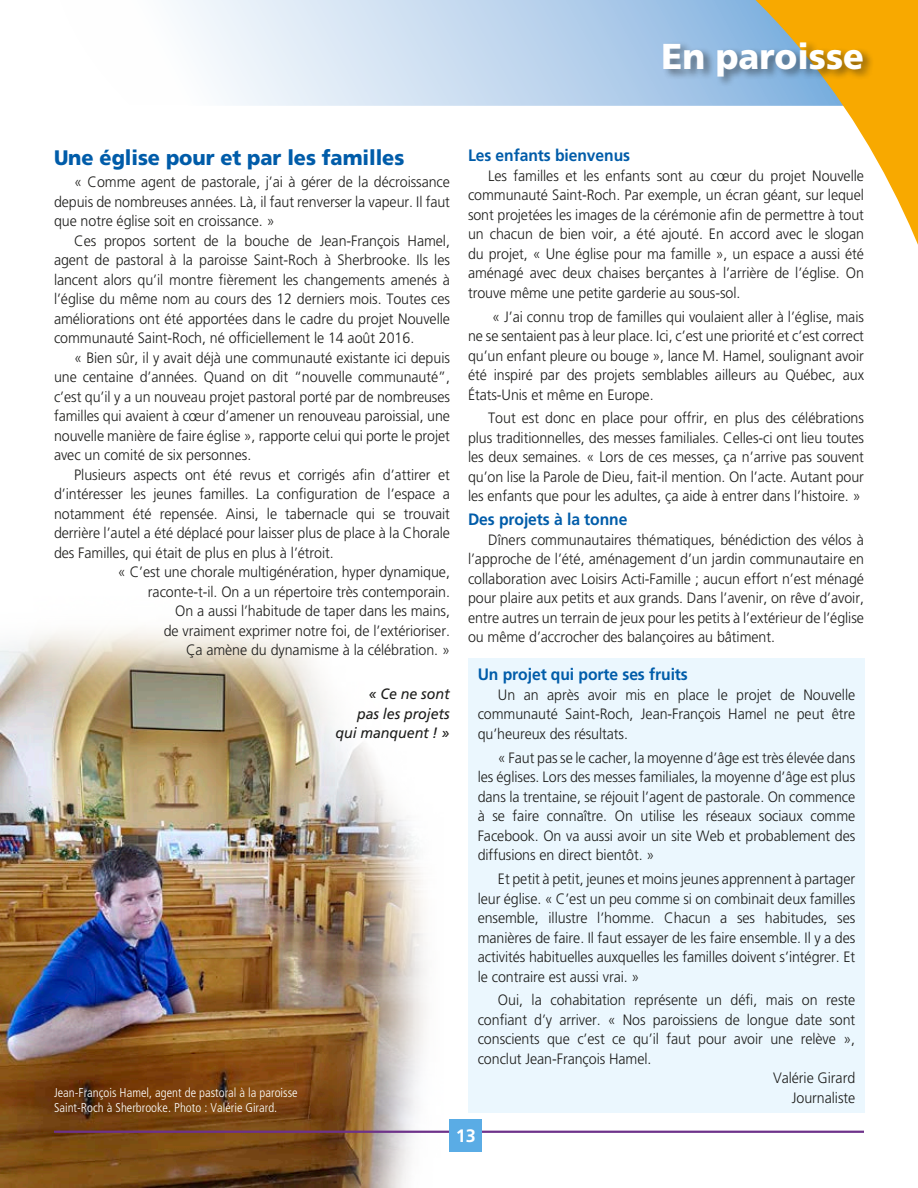
<style>
.page{position:relative;width:918px;height:1188px;background:#fff}
.page>*{position:absolute;margin:0;border:0;box-sizing:border-box;transform-origin:0 0}
.t1{font:900 36px "Frutiger";color:#fff;scale:.95 1}
.t2{font:900 21px "Frutiger";letter-spacing:-.005em;color:#005ca9;scale:.95 1}
.t3{font:700 18px "Frutiger";color:#fff}
.t4{font:700 16.5px "Frutiger";letter-spacing:-.005em;color:#005ca9;scale:.95 1}
.t5{font:300 15px/19.5px "Frutiger";letter-spacing:-.005em;color:#1d1d1b;text-align:justify;scale:.95 1}
.t6{font:italic 15px/19.5px "Frutiger";letter-spacing:-.005em;color:#1d1d1b;text-align:right;scale:.95 1}
.t7{font:300 condensed 12.75px/15.3px "Frutiger";color:#fff}
</style>
<div class="page">
<svg style="left:176px;top:0;width:440px;height:106px;background:#d4e3f3"></svg>
<svg style="left:616px;top:0;width:302px;height:245px"></svg>
<img style="left:0;top:629px;width:443px;height:559px">
<div style="left:468px;top:658px;width:397px;height:455px;background:#ebf7fe"></div>
<div style="left:662px;top:40px;width:213px;height:48px;background:#1d1d1b;opacity:.5"></div>
<hr style="left:54px;top:1131px;width:810px;height:2px;background:#6e328a">
<div style="left:450px;top:1119px;width:32px;height:32px;background:#5aace5"></div>
<h1 class="t1" style="left:662px;top:34px;width:215px">En paroisse</h1>
<h2 class="t2" style="left:54px;top:145px;width:370px">Une église pour et par les familles</h2>
<p class="t5" style="left:54px;top:172px;width:418px;text-indent:20px">« Comme agent de pastorale, j’ai à gérer de la décroissance depuis de nombreuses années. Là, il faut renverser la vapeur. Il faut que notre église soit en croissance. »</p>
<p class="t5" style="left:54px;top:231px;width:418px;text-indent:20px">Ces propos sortent de la bouche de Jean-François Hamel, agent de pastoral à la paroisse Saint-Roch à Sherbrooke. Ils les lancent alors qu’il montre fièrement les changements amenés à l’église du même nom au cours des 12 derniers mois. Toutes ces améliorations ont été apportées dans le cadre du projet Nouvelle communauté Saint-Roch, né officiellement le 14 août 2016.</p>
<p class="t5" style="left:54px;top:348px;width:418px;text-indent:20px">« Bien sûr, il y avait déjà une communauté existante ici depuis une centaine d’années. Quand on dit “nouvelle communauté”, c’est qu’il y a un nouveau projet pastoral porté par de nombreuses familles qui avaient à cœur d’amener un renouveau paroissial, une nouvelle manière de faire église », rapporte celui qui porte le projet avec un comité de six personnes.</p>
<p class="t5" style="left:74px;top:465px;width:397px">Plusieurs aspects ont été revus et corrigés afin d’attirer et</p>
<p class="t5" style="left:54px;top:484px;width:418px">d’intéresser les jeunes familles. La configuration de l’espace a</p>
<p class="t5" style="left:54px;top:504px;width:418px">notamment été repensée. Ainsi, le tabernacle qui se trouvait</p>
<p class="t5" style="left:54px;top:523px;width:418px">derrière l’autel a été déplacé pour laisser plus de place à la Chorale</p>
<p class="t5" style="left:54px;top:543px;width:296px">des Familles, qui était de plus en plus à l’étroit.</p>
<p class="t5" style="left:118px;top:562px;width:351px">« C’est une chorale multigénération, hyper dynamique,</p>
<p class="t5" style="left:148px;top:582px;width:319px">raconte-t-il. On a un répertoire très contemporain.</p>
<p class="t5" style="left:175px;top:601px;width:291px">On a aussi l’habitude de taper dans les mains,</p>
<p class="t5" style="left:164px;top:621px;width:303px">de vraiment exprimer notre foi, de l’extérioriser.</p>
<p class="t5" style="left:186px;top:640px;width:279px">Ça amène du dynamisme à la célébration. »</p>
<p class="t6" style="left:335px;top:684px;width:122px">« Ce ne sont<br>pas les projets qui manquent ! »</p>
<p class="t7" style="left:54px;top:1085px;width:245px">Jean-François Hamel, agent de pastoral à la paroisse<br>Saint-Roch à Sherbrooke. Photo : Valérie Girard.</p>
<p class="t4" style="left:468px;top:146px;width:172px">Les enfants bienvenus</p>
<p class="t5" style="left:468px;top:166px;width:418px;text-indent:20px">Les familles et les enfants sont au cœur du projet Nouvelle communauté Saint-Roch. Par exemple, un écran géant, sur lequel sont projetées les images de la cérémonie afin de permettre à tout un chacun de bien voir, a été ajouté. En accord avec le slogan du projet, « Une église pour ma famille », un espace a aussi été aménagé avec deux chaises berçantes à l’arrière de l’église. On trouve même une petite garderie au sous-sol.</p>
<p class="t5" style="left:468px;top:307px;width:418px;text-indent:24px">« J’ai connu trop de familles qui voulaient aller à l’église, mais ne se sentaient pas à leur place. Ici, c’est une priorité et c’est correct qu’un enfant pleure ou bouge », lance M. Hamel, soulignant avoir été inspiré par des projets semblables ailleurs au Québec, aux États-Unis et même en Europe.</p>
<p class="t5" style="left:468px;top:409px;width:418px;text-indent:20px">Tout est donc en place pour offrir, en plus des célébrations plus traditionnelles, des messes familiales. Celles-ci ont lieu toutes les deux semaines. « Lors de ces messes, ça n’arrive pas souvent qu’on lise la Parole de Dieu, fait-il mention. On l’acte. Autant pour les enfants que pour les adultes, ça aide à entrer dans l’histoire. »</p>
<p class="t4" style="left:468px;top:510px;width:169px">Des projets à la tonne</p>
<p class="t5" style="left:468px;top:530px;width:418px;text-indent:20px">Dîners communautaires thématiques, bénédiction des vélos à l’approche de l’été, aménagement d’un jardin communautaire en collaboration avec Loisirs Acti-Famille ; aucun effort n’est ménagé pour plaire aux petits et aux grands. Dans l’avenir, on rêve d’avoir, entre autres un terrain de jeux pour les petits à l’extérieur de l’église ou même d’accrocher des balançoires au bâtiment.</p>
<p class="t4" style="left:478px;top:665px;width:223px">Un projet qui porte ses fruits</p>
<p class="t5" style="left:478px;top:685px;width:399px;text-indent:20px">Un an après avoir mis en place le projet de Nouvelle communauté Saint-Roch, Jean-François Hamel ne peut être qu’heureux des résultats.</p>
<p class="t5" style="left:478px;top:748px;width:399px;text-indent:20px">« Faut pas se le cacher, la moyenne d’âge est très élevée dans les églises. Lors des messes familiales, la moyenne d’âge est plus dans la trentaine, se réjouit l’agent de pastorale. On commence à se faire connaître. On utilise les réseaux sociaux comme Facebook. On va aussi avoir un site Web et probablement des diffusions en direct bientôt. »</p>
<p class="t5" style="left:478px;top:869px;width:399px;text-indent:20px">Et petit à petit, jeunes et moins jeunes apprennent à partager leur église. « C’est un peu comme si on combinait deux familles ensemble, illustre l’homme. Chacun a ses habitudes, ses manières de faire. Il faut essayer de les faire ensemble. Il y a des activités habituelles auxquelles les familles doivent s’intégrer. Et le contraire est aussi vrai. »</p>
<p class="t5" style="left:498px;top:990px;width:378px">Oui, la cohabitation représente un défi, mais on reste</p>
<p class="t5" style="left:478px;top:1010px;width:399px">confiant d’y arriver. « Nos paroissiens de longue date sont</p>
<p class="t5" style="left:478px;top:1029px;width:399px">conscients que c’est ce qu’il faut pour avoir une relève »,</p>
<p class="t5" style="left:478px;top:1049px;width:184px">conclut Jean-François Hamel.</p>
<p class="t5" style="left:773px;top:1068px;width:88px">Valérie Girard</p>
<p class="t5" style="left:792px;top:1088px;width:68px">Journaliste</p>
<p class="t3" style="left:456px;top:1125px;width:22px">13</p>
</div>
